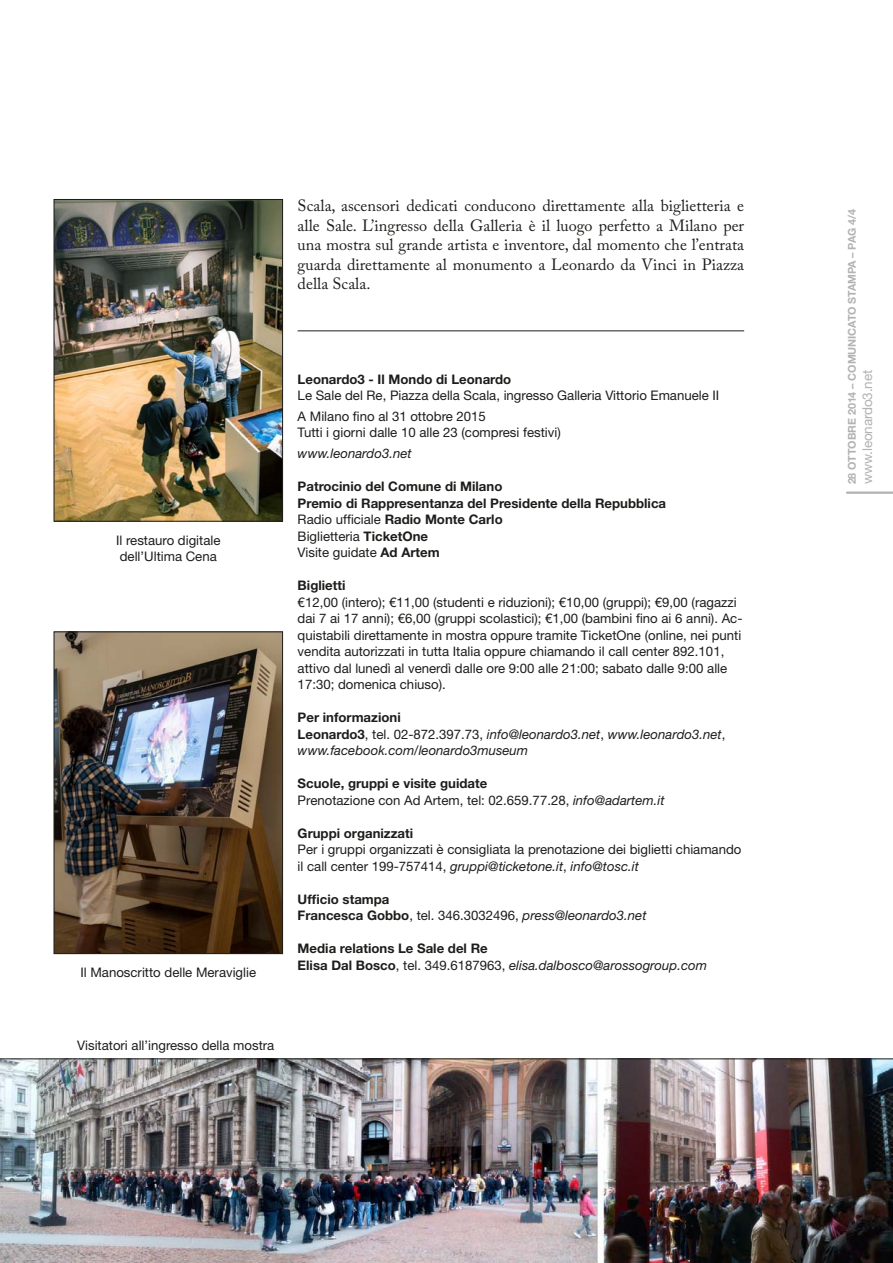
<style>
.page{position:relative;width:893px;height:1263px;background:#fff}
.page>*{position:absolute;margin:0;border:0;box-sizing:border-box;transform-origin:0 0}
.t1{font:16.2px/19.5px "Adobe Caslon Pro";color:#1d1d1b;text-align:justify}
.t2{font:13.5px "Helvetica Neue LT";letter-spacing:-.01em;color:#b3b2b2}
.t3{font:13.2px/16.5px "Helvetica Neue LT";color:#1d1d1b}
.t4{font:700 13.2px/16.5px "Helvetica Neue LT";color:#1d1d1b}
.t5{font:italic 13.2px/16.5px "Helvetica Neue LT";color:#1d1d1b}
.t6{font:700 10.8px "Helvetica Neue LT";letter-spacing:-.01em;color:#b3b2b2}
.s1{font-weight:400}
.s2{font-weight:700;font-style:normal}
.s3{font-style:normal}
.s4{font-weight:700}
.s5{font-style:italic}
.s6{font-weight:400;font-style:italic}
</style>
<div class="page">
<img style="left:56px;top:201px;width:225px;height:319px">
<div style="left:54px;top:199px;width:229px;height:323px;border:1px solid #1d1d1b"></div>
<img style="left:56px;top:633px;width:225px;height:319px">
<div style="left:54px;top:631px;width:229px;height:323px;border:1px solid #1d1d1b"></div>
<hr style="left:846px;top:491px;width:47px;height:3px;background:#b3b2b2">
<hr style="left:298px;top:330px;width:446px;height:1px;background:#1d1d1b">
<img style="left:0;top:1058px;width:893px;height:205px">
<p class="t1" style="left:298px;top:196px;width:448px">Scala, ascensori dedicati conducono direttamente alla biglietteria e alle Sale. L’ingresso della Galleria è il luogo perfetto a Milano per una mostra sul grande artista e inventore, dal momento che l’entrata guarda direttamente al monumento a Leonardo da Vinci in Piazza della Scala.</p>
<p class="t3" style="left:116px;top:532px;width:106px">Il restauro digitale dell’Ultima Cena</p>
<p class="t3" style="left:80px;top:964px;width:177px">Il Manoscritto delle Meraviglie</p>
<p class="t4" style="left:298px;top:370px;width:215px">Leonardo3 - Il Mondo di Leonardo</p>
<p class="t3" style="left:298px;top:385px;width:423px;line-height:20.7px">Le Sale del Re, Piazza della Scala, ingresso Galleria Vittorio Emanuele II<br>A Milano fino al 31 ottobre 2015</p>
<p class="t3" style="left:298px;top:424px;width:265px">Tutti i giorni dalle 10 alle 23 (compresi festivi)</p>
<p class="t5" style="left:298px;top:445px;width:115px">www.leonardo3.net</p>
<p class="t4" style="left:298px;top:478px;width:370px">Patrocinio del Comune di Milano<br>Premio di Rappresentanza del Presidente della Repubblica <span class="s1">Radio ufficiale</span> Radio Monte Carlo<br><span class="s1">Biglietteria</span> TicketOne<br><span class="s1">Visite guidate</span> Ad Artem</p>
<p class="t4" style="left:298px;top:577px;width:49px">Biglietti</p>
<p class="t3" style="left:298px;top:593px;width:446px">€12,00 (intero); €11,00 (studenti e riduzioni); €10,00 (gruppi); €9,00 (ragazzi dai 7 ai 17 anni); €6,00 (gruppi scolastici); €1,00 (bambini fino ai 6 anni). Ac&shy;quistabili direttamente in mostra oppure tramite TicketOne (online, nei punti vendita autorizzati in tutta Italia oppure chiamando il call center 892.101, attivo dal lunedì al venerdì dalle ore 9:00 alle 21:00; sabato dalle 9:00 alle 17:30; domenica chiuso).</p>
<p class="t5" style="left:298px;top:709px;width:429px"><span class="s2">Per informazioni<br>Leonardo3</span><span class="s3">, tel. 02-872.397.73,</span> info@leonardo3.net<span class="s3">,</span> www.leonardo3.net<span class="s3">, </span>www.facebook.com/leonardo3museum</p>
<p class="t3" style="left:298px;top:775px;width:368px"><span class="s4">Scuole, gruppi e visite guidate<br></span>Prenotazione con Ad Artem, tel: 02.659.77.28, <span class="s5">info@adartem.it</span></p>
<p class="t4" style="left:298px;top:824px;width:117px">Gruppi organizzati</p>
<p class="t3" style="left:298px;top:841px;width:445px">Per i gruppi organizzati è consigliata la prenotazione dei biglietti chiamando il call center 199-757414, <span class="s5">gruppi@ticketone.it</span>, <span class="s5">info@tosc.it</span></p>
<p class="t4" style="left:298px;top:890px;width:350px">Ufficio stampa<br>Francesca Gobbo<span class="s1">, tel. 346.3032496,</span> <span class="s6">press@leonardo3.net</span></p>
<p class="t4" style="left:298px;top:940px;width:411px">Media relations Le Sale del Re<br>Elisa Dal Bosco<span class="s1">, tel. 349.6187963,</span> <span class="s6">elisa.dalbosco@arossogroup.com</span></p>
<p class="t3" style="left:77px;top:1037px;width:199px">Visitatori all’ingresso della mostra</p>
<p class="t6" style="left:845px;top:484px;width:277px;rotate:-90deg">28 Otto bre 2014 – Co municato stampa – pag 4/4</p>
<p class="t2" style="left:859px;top:484px;width:116px;rotate:-90deg">www.leonardo3.net</p>
</div>
